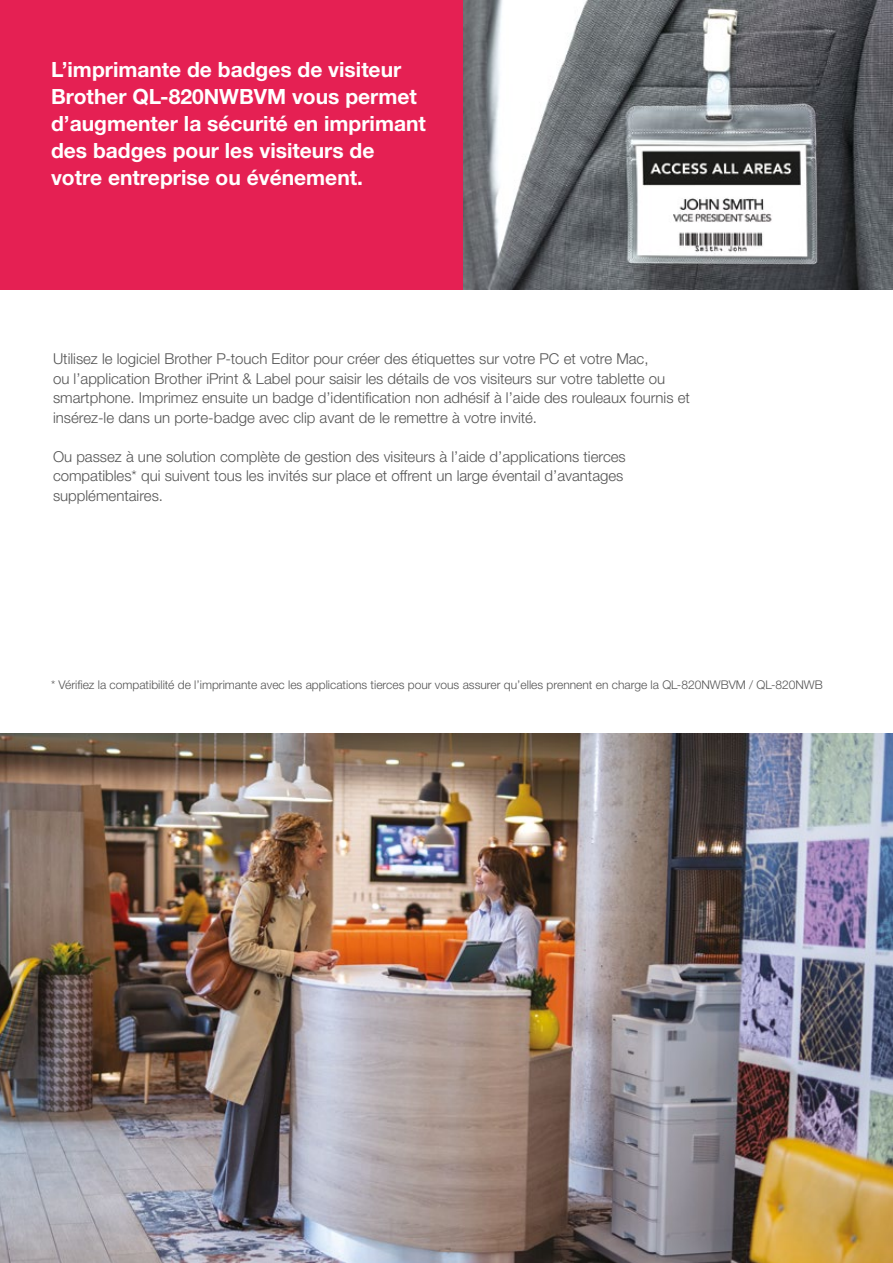
<style>
.page{position:relative;width:893px;height:1263px;background:#fff}
.page>*{position:absolute;margin:0;border:0;box-sizing:border-box;transform-origin:0 0}
.t1{font:700 21px/27px "Helvetica Neue LTW1 G";color:#fff}
.t2{font:300 15px/19.5px "Helvetica Neue LTW1 G";color:#545454}
.t3{font:300 12px "Helvetica Neue LTW1 G";color:#545454}
</style>
<div class="page">
<div style="left:0;top:0;width:463px;height:289px;background:#e52053"></div>
<img style="left:463px;top:0;width:430px;height:289px">
<img style="left:0;top:733px;width:893px;height:530px">
<h1 class="t1" style="left:51px;top:56px;width:376px">L’imprimante de badges de visiteur Brother QL-820NWBVM vous permet d’augmenter la sécurité en imprimant des badges pour les visiteurs de votre entreprise ou événement.</h1>
<p class="t2" style="left:53px;top:349px;width:638px">Utilisez le logiciel Brother P-touch Editor pour créer des étiquettes sur votre PC et votre Mac,<br>ou l’application Brother iPrint &amp; Label pour saisir les détails de vos visiteurs sur votre tablette ou smartphone. Imprimez ensuite un badge d’identification non adhésif à l’aide des rouleaux fournis et insérez-le dans un porte-badge avec clip avant de le remettre à votre invité.</p>
<p class="t2" style="left:53px;top:447px;width:574px">Ou passez à une solution complète de gestion des visiteurs à l’aide d’applications tierces compatibles* qui suivent tous les invités sur place et offrent un large éventail d’avantages supplémentaires.</p>
<p class="t3" style="left:51px;top:677px;width:773px">* Vérifiez la compatibilité de l’imprimante avec les applications tierces pour vous assurer qu’elles prennent en charge la QL-820NWBVM / QL-820NWB</p>
</div>
